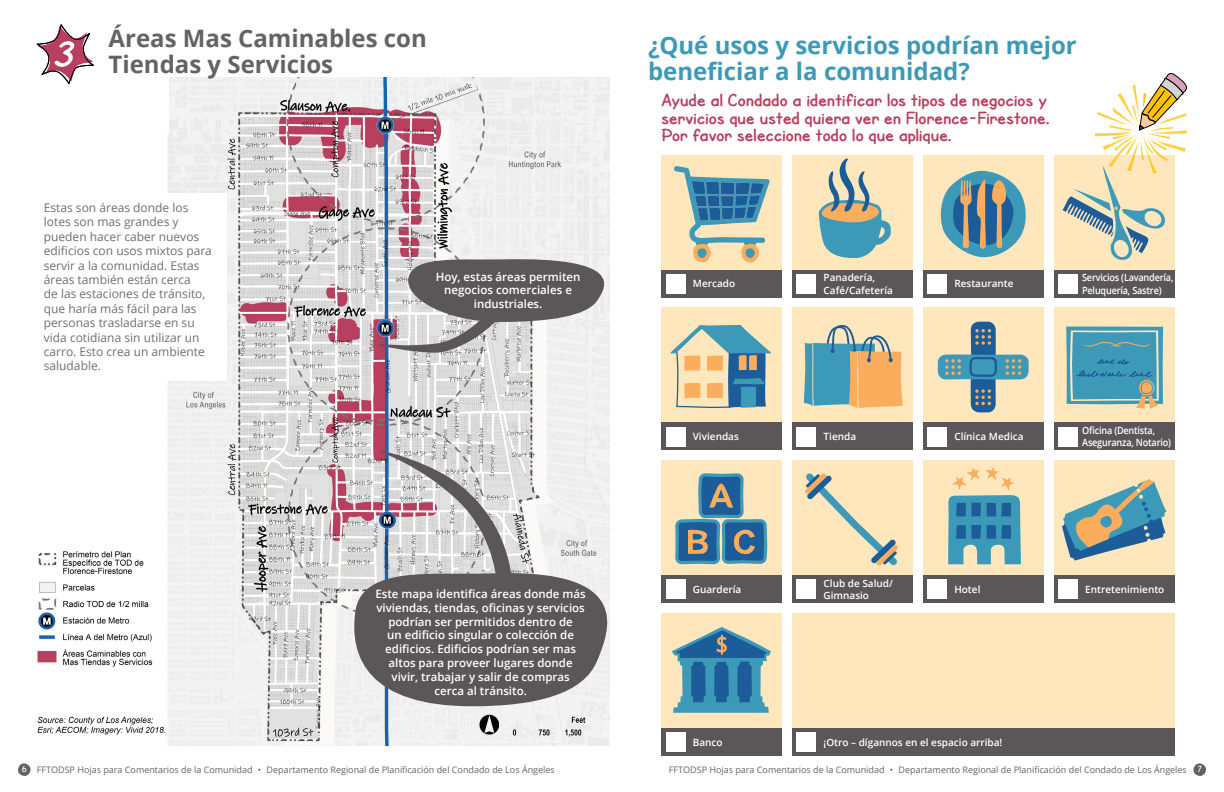
<style>
.page{position:relative;width:1224px;height:792px;background:#fff}
.page>*{position:absolute;margin:0;border:0;box-sizing:border-box;transform-origin:0 0}
.Heading_2_-_Orange{font:700 24px/26px "Open Sans";color:#3d99b7}
.head_d{font:700 24px/26px "Open Sans";color:#656264}
.Speech_Bubble{font:700 18px/17.5px "SF Cartoonist Hand";letter-spacing:.01em;color:#b8405e;scale:1.1 1}
.Body{font:12px/14.4px "Open Sans";color:#6e6f71}
.Body-2{font:600 11.5px/13.8px "Open Sans";color:#fff;text-align:center}
.Heading_2_-_Orange-2{font:600 10px/12.4px "Open Sans";color:#fff}
.Heading_2_-_Orange-3{font:600 10px/12.4px "Open Sans";letter-spacing:-.02em;color:#fff;scale:.91 1}
.t1{font:9px "Open Sans";color:#656264}
.s1{font-family:"SF Cartoonist Hand SC";font-weight:700;color:#fff}
</style>
<div class="page">
<img style="left:37px;top:78px;width:573px;height:668px">
<div style="left:1193px;top:763px;width:13px;height:13px;background:#656264;border-radius:50%"></div>
<div style="left:18px;top:763px;width:13px;height:13px;background:#656264;border-radius:50%"></div>
<div style="left:0;top:0;width:169px;height:134px;background:#fff"></div>
<div style="left:36px;top:193px;width:191px;height:187px;background:#fff"></div>
<svg style="left:349px;top:565px;width:261px;height:141px;fill:#5b5759"></svg>
<div style="left:792px;top:613px;width:383px;height:117px;background:#ffe7bd"></div>
<div style="left:792px;top:728px;width:383px;height:28px;background:#5b5759"></div>
<div style="left:796px;top:732px;width:20px;height:20px;background:#fff"></div>
<div style="left:661px;top:155px;width:121px;height:117px;background:#ffe7bd"></div>
<div style="left:661px;top:270px;width:121px;height:28px;background:#5b5759"></div>
<div style="left:666px;top:274px;width:19px;height:20px;background:#fff"></div>
<svg style="left:674px;top:166px;width:96px;height:97px"></svg>
<div style="left:792px;top:155px;width:121px;height:117px;background:#ffe7bd"></div>
<div style="left:792px;top:270px;width:121px;height:28px;background:#5b5759"></div>
<div style="left:796px;top:274px;width:20px;height:20px;background:#fff"></div>
<svg style="left:819px;top:158px;width:72px;height:100px"></svg>
<div style="left:923px;top:155px;width:121px;height:117px;background:#ffe7bd"></div>
<div style="left:923px;top:270px;width:121px;height:28px;background:#5b5759"></div>
<div style="left:927px;top:274px;width:20px;height:20px;background:#fff"></div>
<svg style="left:940px;top:170px;width:86px;height:87px"></svg>
<div style="left:1054px;top:155px;width:121px;height:117px;background:#ffe7bd"></div>
<div style="left:1054px;top:270px;width:121px;height:28px;background:#5b5759"></div>
<div style="left:1058px;top:274px;width:20px;height:20px;background:#fff"></div>
<div style="left:661px;top:308px;width:121px;height:116px;background:#ffe7bd"></div>
<div style="left:661px;top:422px;width:121px;height:28px;background:#5b5759"></div>
<div style="left:666px;top:427px;width:19px;height:19px;background:#fff"></div>
<div style="left:792px;top:308px;width:121px;height:116px;background:#ffe7bd"></div>
<div style="left:792px;top:422px;width:121px;height:28px;background:#5b5759"></div>
<div style="left:796px;top:427px;width:20px;height:19px;background:#fff"></div>
<svg style="left:804px;top:325px;width:99px;height:83px"></svg>
<div style="left:923px;top:308px;width:121px;height:116px;background:#ffe7bd"></div>
<div style="left:923px;top:422px;width:121px;height:28px;background:#5b5759"></div>
<div style="left:927px;top:427px;width:20px;height:19px;background:#fff"></div>
<svg style="left:938px;top:321px;width:91px;height:92px"></svg>
<div style="left:1054px;top:308px;width:121px;height:116px;background:#ffe7bd"></div>
<div style="left:1054px;top:422px;width:121px;height:28px;background:#5b5759"></div>
<div style="left:1058px;top:427px;width:20px;height:19px;background:#fff"></div>
<svg style="left:1066px;top:327px;width:97px;height:82px;background:#5da2b3"></svg>
<div style="left:661px;top:460px;width:121px;height:117px;background:#ffe7bd"></div>
<div style="left:661px;top:575px;width:121px;height:28px;background:#5b5759"></div>
<div style="left:666px;top:580px;width:19px;height:19px;background:#fff"></div>
<svg style="left:668px;top:324px;width:103px;height:240px"></svg>
<div style="left:792px;top:460px;width:121px;height:117px;background:#ffe7bd"></div>
<div style="left:792px;top:575px;width:121px;height:28px;background:#5b5759"></div>
<div style="left:796px;top:580px;width:20px;height:19px;background:#fff"></div>
<svg style="left:805px;top:473px;width:93px;height:93px"></svg>
<div style="left:923px;top:460px;width:121px;height:117px;background:#ffe7bd"></div>
<div style="left:923px;top:575px;width:121px;height:28px;background:#5b5759"></div>
<div style="left:927px;top:580px;width:20px;height:19px;background:#fff"></div>
<svg style="left:948px;top:467px;width:73px;height:97px"></svg>
<div style="left:1054px;top:460px;width:121px;height:117px;background:#ffe7bd"></div>
<div style="left:1054px;top:575px;width:121px;height:28px;background:#5b5759"></div>
<div style="left:1058px;top:580px;width:20px;height:19px;background:#fff"></div>
<svg style="left:1062px;top:479px;width:104px;height:82px"></svg>
<div style="left:661px;top:613px;width:121px;height:117px;background:#ffe7bd"></div>
<div style="left:661px;top:728px;width:121px;height:28px;background:#5b5759"></div>
<div style="left:666px;top:732px;width:19px;height:20px;background:#fff"></div>
<svg style="left:672px;top:627px;width:99px;height:86px"></svg>
<svg style="left:36px;top:25px;width:58px;height:59px"></svg>
<svg style="left:1063px;top:73px;width:124px;height:187px"></svg>
<svg style="left:380px;top:452px;width:134px;height:202px;background:#9b979a"></svg>
<svg style="left:378px;top:252px;width:232px;height:102px"></svg>
<p class="head_d" style="left:109px;top:25px;width:320px">Áreas Mas Caminables con<br>Tiendas y Servicios</p>
<p class="Body" style="left:44px;top:200px;width:170px">Estas son áreas donde los lotes son mas grandes y pueden hacer caber nuevos edificios con usos mixtos para servir a la comunidad. Estas áreas también están cerca<br>de las estaciones de tránsito, que haría más fácil para las personas trasladarse en su vida cotidiana sin utilizar un carro. Esto crea un ambiente saludable.</p>
<p class="Body-2" style="left:436px;top:269px;width:146px">Hoy, estas áreas permiten negocios comerciales e industriales.</p>
<p class="Body-2" style="left:375px;top:587px;width:212px">Este mapa identifica áreas donde más viviendas, tiendas, oficinas y servicios podrían ser permitidos dentro de<br>un edificio singular o colección de edificios. Edificios podrían ser mas altos para proveer lugares donde vivir, trabajar y salir de compras cerca al tránsito.</p>
<p class="Heading_2_-_Orange" style="left:648px;top:32px;width:430px">¿Qué usos y servicios podrían mejor beneficiar a la comunidad?</p>
<p class="Speech_Bubble" style="left:661px;top:91px;width:355px">Ayude al Condado a identificar los tipos de negocios y servicios que usted quiera ver en Florence-Firestone.<br>Por favor seleccione todo lo que aplique.</p>
<p class="Heading_2_-_Orange-2" style="left:693px;top:277px;width:44px">Mercado</p>
<p class="Heading_2_-_Orange-2" style="left:824px;top:271px;width:71px">Panadería,<br>Café/Cafetería</p>
<p class="Heading_2_-_Orange-2" style="left:954px;top:277px;width:61px">Restaurante</p>
<p class="Heading_2_-_Orange-3" style="left:1082px;top:271px;width:102px">Servicios (Lavandería,<br>Peluquería, Sastre)</p>
<p class="Heading_2_-_Orange-2" style="left:693px;top:430px;width:48px">Viviendas</p>
<p class="Heading_2_-_Orange-2" style="left:824px;top:430px;width:34px">Tienda</p>
<p class="Heading_2_-_Orange-2" style="left:954px;top:430px;width:71px">Clínica Medica</p>
<p class="Heading_2_-_Orange-3" style="left:1082px;top:424px;width:99px">Oficina (Dentista,<br>Aseguranza, Notario)</p>
<p class="Heading_2_-_Orange-2" style="left:693px;top:583px;width:50px">Guardería</p>
<p class="Heading_2_-_Orange-2" style="left:824px;top:576px;width:71px">Club de Salud/<br>Gimnasio</p>
<p class="Heading_2_-_Orange-2" style="left:954px;top:583px;width:28px">Hotel</p>
<p class="Heading_2_-_Orange-2" style="left:1085px;top:583px;width:81px">Entretenimiento</p>
<p class="Heading_2_-_Orange-2" style="left:693px;top:735px;width:31px">Banco</p>
<p class="Heading_2_-_Orange-2" style="left:824px;top:735px;width:180px">¡Otro – dígannos en el espacio arriba!</p>
<p class="t1" style="left:22px;top:763px;width:535px"><span class="s1">6</span> FFTODSP Hojas para Comentarios de la Comunidad • Departamento Regional de Planificación del Condado de Los Ángeles</p>
<p class="t1" style="left:669px;top:763px;width:535px">FFTODSP Hojas para Comentarios de la Comunidad • Departamento Regional de Planificación del Condado de Los Ángeles <span class="s1">7</span></p>
</div>
